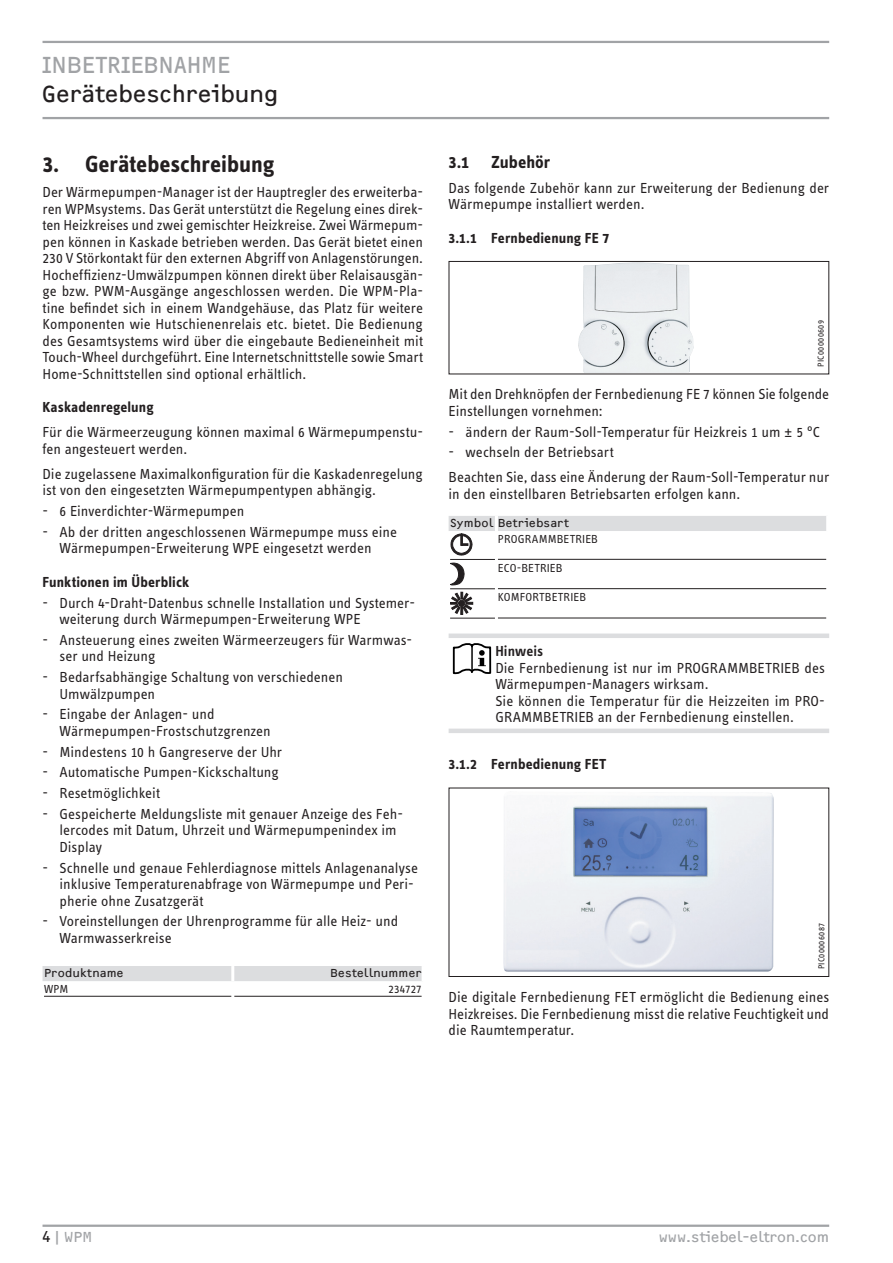
<style>
.page{position:relative;width:893px;height:1263px;background:#fff}
.page>*{position:absolute;margin:0;border:0;box-sizing:border-box;transform-origin:0 0}
.t1{font:700 24px "STE Info Text";color:#231f20}
.t2{font:24px "F2 FOCR Bczyk Com";letter-spacing:-.01em;color:#231f20}
.t3{font:24px "F2 FOCR Bczyk Com";letter-spacing:-.015em;color:#a1a3a6}
.t4{font:700 18px "STE Info Text";color:#231f20}
.t5{font:15px/16.5px "STE Info Text";color:#231f20}
.t6{font:700 15px "STE Info Text";letter-spacing:.01em;color:#231f20}
.t7{font:15px "F2 FOCR Bczyk Com";color:#a1a3a6}
.t8{font:600 15px "STE Info Text";letter-spacing:.005em;color:#231f20}
.t9{font:12px "STE Info Text";letter-spacing:.01em;color:#231f20}
.t10{font:12px "F2 FOCR Bczyk Com";letter-spacing:.015em;color:#231f20}
.t11{font:9px "STE Info Text";letter-spacing:.035em;color:#231f20}
.s1{color:#231f20}
</style>
<div class="page">
<hr style="left:43px;top:41px;width:786px;height:2px;background:#a1a3a6">
<hr style="left:43px;top:117px;width:786px;height:2px;background:#a1a3a6">
<hr style="left:43px;top:1224px;width:786px;height:3px;background:#a1a3a6">
<div style="left:43px;top:966px;width:379px;height:15px;background:#dcdddf"></div>
<hr style="left:231px;top:966px;width:3px;height:15px;background:#fff">
<hr style="left:44px;top:996px;width:187px;height:1px;background:#231f20">
<hr style="left:234px;top:996px;width:188px;height:1px;background:#231f20">
<img style="left:578px;top:263px;width:116px;height:109px">
<div style="left:449px;top:261px;width:380px;height:113px;border:1px solid #231f20"></div>
<hr style="left:450px;top:559px;width:45px;height:1px;background:#231f20">
<svg style="left:449px;top:516px;width:377px;height:39px"></svg>
<hr style="left:498px;top:559px;width:328px;height:1px;background:#231f20">
<hr style="left:450px;top:588px;width:45px;height:1px;background:#231f20">
<svg style="left:450px;top:563px;width:14px;height:22px"></svg>
<hr style="left:498px;top:588px;width:328px;height:1px;background:#231f20">
<hr style="left:450px;top:618px;width:45px;height:1px;background:#231f20">
<svg style="left:451px;top:592px;width:22px;height:22px"></svg>
<hr style="left:498px;top:618px;width:328px;height:1px;background:#231f20">
<div style="left:449px;top:633px;width:380px;height:5px;background:#dcdddf"></div>
<hr style="left:449px;top:729px;width:380px;height:4px;background:#dcdddf">
<svg style="left:453px;top:643px;width:38px;height:31px"></svg>
<hr style="left:471px;top:646px;width:2px;height:25px;background:#000">
<img style="left:503px;top:793px;width:271px;height:179px">
<div style="left:449px;top:788px;width:380px;height:189px;border:1px solid #231f20"></div>
<h1 class="t3" style="left:43px;top:51px;width:131px">In betriebnahm</h1>
<h1 class="t3" style="left:217px;top:51px;width:16px">e</h1>
<h1 class="t2" style="left:43px;top:80px;width:238px">Gerätebeschreibung</h1>
<h1 class="t1" style="left:43px;top:150px;width:233px">3. Gerätebeschreibung</h1>
<p class="t5" style="left:43px;top:184px;width:382px;text-align:justify">Der Wärmepumpen-Manager ist der Hauptregler des erweiterba&shy;ren WPMsystems. Das Gerät unterstützt die Regelung eines direk&shy;ten Heizkreises und zwei gemischter Heizkreise. Zwei Wärmepum&shy;pen können in Kaskade betrieben werden. Das Gerät bietet einen 230 V Störkontakt für den externen Abgriff von Anlagenstörungen.<br>Hocheffizienz-Umwälzpumpen können direkt über Relaisausgän&shy;ge bzw. PWM-Ausgänge angeschlossen werden. Die WPM-Pla&shy;tine befindet sich in einem Wandgehäuse, das Platz für weitere Komponenten wie Hutschienenrelais etc. bietet. Die Bedienung des Gesamtsystems wird über die eingebaute Bedieneinheit mit Touch-Wheel durchgeführt. Eine Internetschnittstelle sowie Smart Home-Schnittstellen sind optional erhältlich.</p>
<p class="t6" style="left:43px;top:399px;width:113px">Kaskadenregelung</p>
<p class="t5" style="left:43px;top:424px;width:382px">Für die Wärmeerzeugung können maximal 6 Wärmepumpenstu&shy;fen angesteuert werden.</p>
<p class="t5" style="left:43px;top:466px;width:382px">Die zugelassene Maximalkonfiguration für die Kaskadenregelung ist von den eingesetzten Wärmepumpentypen abhängig.</p>
<p class="t5" style="left:43px;top:503px;width:203px">- 6 Einverdichter-Wärmepumpen</p>
<p class="t5" style="left:43px;top:524px;width:356px;text-align:center">- Ab der dritten angeschlossenen Wärmepumpe muss eine<br>Wärmepumpen-Erweiterung WPE eingesetzt werden</p>
<p class="t6" style="left:43px;top:573px;width:148px">Funktionen im Überblick</p>
<p class="t5" style="left:60px;top:594px;width:357px;text-indent:-17px">- Durch 4-Draht-Datenbus schnelle Installation und Systemer&shy;weiterung durch Wärmepumpen-Erweiterung WPE</p>
<p class="t5" style="left:60px;top:632px;width:354px;text-indent:-17px">- Ansteuerung eines zweiten Wärmeerzeugers für Warmwas&shy;ser und Heizung</p>
<p class="t5" style="left:60px;top:669px;width:285px;text-indent:-17px">- Bedarfsabhängige Schaltung von verschiedenen<br>Umwälzpumpen</p>
<p class="t5" style="left:60px;top:706px;width:213px;text-indent:-17px">- Eingabe der Anlagen- und<br>Wärmepumpen-Frostschutzgrenzen</p>
<p class="t5" style="left:43px;top:743px;width:241px">- Mindestens 10 h Gangreserve der Uhr</p>
<p class="t5" style="left:43px;top:764px;width:238px">- Automatische Pumpen-Kickschaltung</p>
<p class="t5" style="left:43px;top:785px;width:119px">- Resetmöglichkeit</p>
<p class="t5" style="left:60px;top:806px;width:345px;text-indent:-17px">- Gespeicherte Meldungsliste mit genauer Anzeige des Feh&shy;lercodes mit Datum, Uhrzeit und Wärmepumpenindex im<br>Display</p>
<p class="t5" style="left:60px;top:859px;width:360px;text-indent:-17px">- Schnelle und genaue Fehlerdiagnose mittels Anlagenanalyse inklusive Temperaturenabfrage von Wärmepumpe und Peri&shy;pherie ohne Zusatzgerät</p>
<p class="t5" style="left:60px;top:913px;width:340px;text-indent:-17px">- Voreinstellungen der Uhrenprogramme für alle Heiz- und<br>Warmwasserkreise</p>
<p class="t10" style="left:44px;top:966px;width:81px">Produktname</p>
<p class="t10" style="left:330px;top:966px;width:93px">Bestellnummer</p>
<p class="t9" style="left:44px;top:982px;width:26px">WPM</p>
<p class="t9" style="left:389px;top:982px;width:34px">234727</p>
<p class="t4" style="left:449px;top:151px;width:103px">3.1 Zubehör</p>
<p class="t5" style="left:449px;top:179px;width:382px">Das folgende Zubehör kann zur Erweiterung der Bedienung der<br>Wärmepumpe installiert werden.</p>
<p class="t6" style="left:449px;top:229px;width:162px">3.1.1 Fernbedienung FE 7</p>
<p class="t11" style="left:816px;top:367px;width:48px;rotate:-90deg">PIC00000609</p>
<p class="t5" style="left:449px;top:386px;width:382px">Mit den Drehknöpfen der Fernbedienung FE 7 können Sie folgende<br>Einstellungen vornehmen:</p>
<p class="t5" style="left:449px;top:423px;width:373px">- ändern der Raum-Soll-Temperatur für Heizkreis 1 um ± 5 °C</p>
<p class="t5" style="left:449px;top:440px;width:382px;line-height:25px">- wechseln der Betriebsart<br>Beachten Sie, dass eine Änderung der Raum-Soll-Temperatur nur</p>
<p class="t5" style="left:449px;top:486px;width:293px">in den einstellbaren Betriebsarten erfolgen kann.</p>
<p class="t10" style="left:450px;top:516px;width:120px">Symbol Betriebsart</p>
<p class="t9" style="left:498px;top:532px;width:101px">PROGRAMMBETRIEB</p>
<p class="t9" style="left:498px;top:561px;width:66px">ECO-BETRIEB</p>
<p class="t9" style="left:498px;top:591px;width:90px">KOMFORTBETRIEB</p>
<p class="t8" style="left:495px;top:643px;width:49px">Hinweis</p>
<p class="t5" style="left:495px;top:659px;width:331px">Die Fernbedienung ist nur im PROGRAMMBETRIEB des Wärmepumpen-Managers wirksam.<br>Sie können die Temperatur für die Heizzeiten im PRO-GRAMMBETRIEB an der Fernbedienung einstellen.</p>
<p class="t6" style="left:449px;top:755px;width:159px">3.1.2 Fernbedienung FET</p>
<p class="t11" style="left:816px;top:969px;width:48px;rotate:-90deg">PIC00006087</p>
<p class="t5" style="left:449px;top:989px;width:382px;text-align:justify">Die digitale Fernbedienung FET ermöglicht die Bedienung eines Heizkreises. Die Fernbedienung misst die relative Feuchtigkeit und die Raumtemperatur.</p>
<p class="t7" style="left:43px;top:1228px;width:52px"><span class="s1">4</span>|WPM</p>
<p class="t7" style="left:659px;top:1228px;width:172px">www.stiebel-eltron.com</p>
</div>
